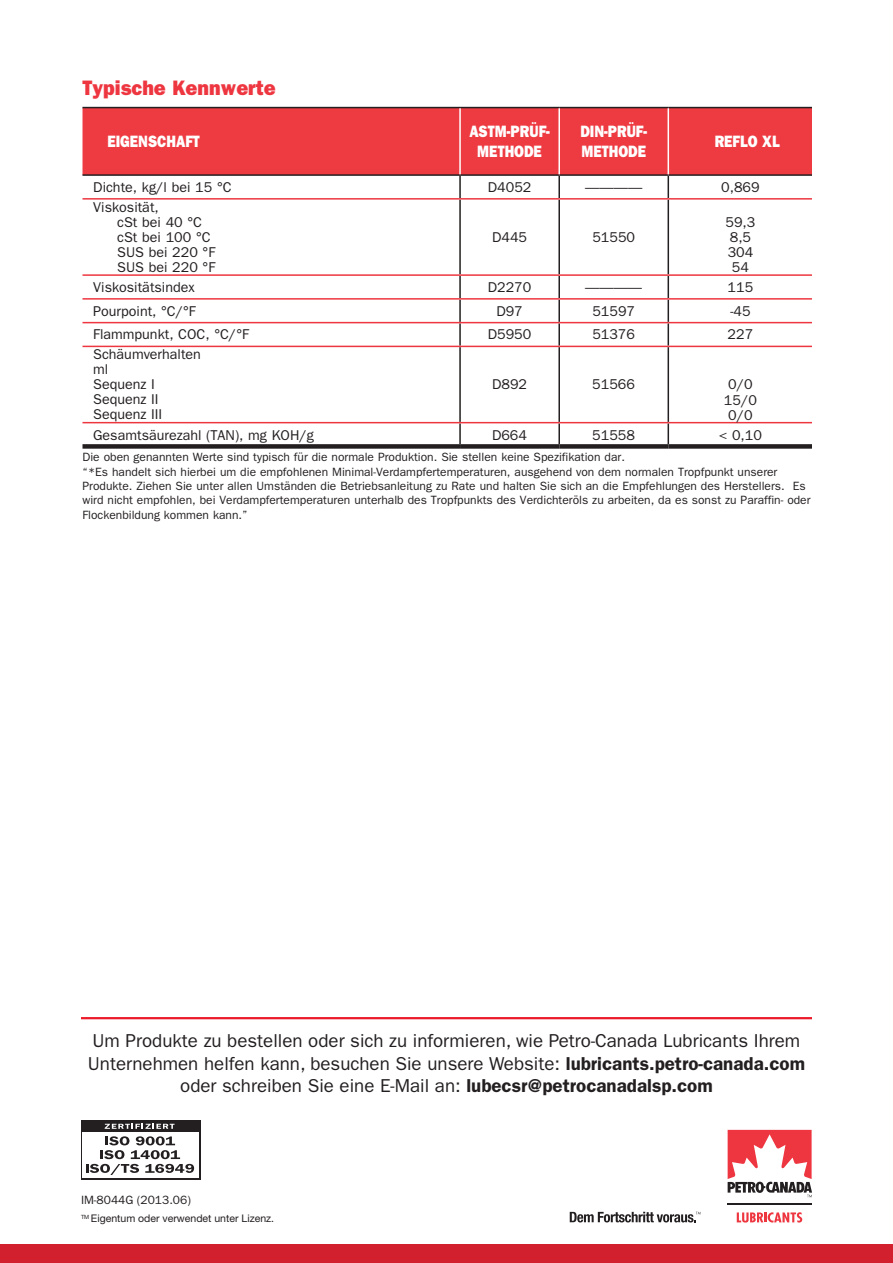
<style>
.page{position:relative;width:893px;height:1263px;background:#fff}
.page>*{position:absolute;margin:0;border:0;box-sizing:border-box;transform-origin:0 0}
.t1{font:21px "ITC Franklin Gothic Std Hvy";color:#ee3640;scale:.95 1}
.t2{font:18.75px/22.5px "ITC Franklin Gothic Std";color:#231f20;text-align:center}
.t3{font:16.5px/19.8px "ITC Franklin Gothic Std Hvy";color:#fff;text-align:center;scale:.85 1}
.t4{font:14.25px/15px "ITC Franklin Gothic Std";color:#231f20}
.t5{font:12px/14.4px "ITC Franklin Gothic Std";color:#231f20}
.t6{font:10.5px "Helvetica Neue LT Std";color:#231f20}
.s1{font-weight:600}
</style>
<div class="page">
<div style="left:0;top:1244px;width:893px;height:19px;background:#d2202f"></div>
<hr style="left:81px;top:1017px;width:731px;height:2px;background:#ec1b2b">
<svg style="left:81px;top:1120px;width:120px;height:59px"></svg>
<div style="left:82px;top:1133px;width:117px;height:45px;background:#fff"></div>
<svg style="left:86px;top:1136px;width:108px;height:39px"></svg>
<svg style="left:105px;top:1124px;width:70px;height:5px"></svg>
<svg style="left:728px;top:1130px;width:84px;height:67px"></svg>
<hr style="left:728px;top:1204px;width:84px;height:1px;background:#231f20">
<svg style="left:737px;top:1212px;width:65px;height:10px"></svg>
<svg style="left:570px;top:1211px;width:131px;height:11px"></svg>
<div style="left:82px;top:108px;width:730px;height:66px;background:#ee3a41"></div>
<hr style="left:82px;top:107px;width:378px;height:1px;background:#231f20">
<hr style="left:460px;top:107px;width:99px;height:1px;background:#231f20">
<hr style="left:559px;top:107px;width:109px;height:1px;background:#231f20">
<hr style="left:668px;top:107px;width:144px;height:1px;background:#231f20">
<hr style="left:82px;top:174px;width:378px;height:2px;background:#231f20">
<hr style="left:460px;top:174px;width:99px;height:2px;background:#231f20">
<hr style="left:459px;top:176px;width:2px;height:22px;background:#231f20">
<hr style="left:559px;top:174px;width:109px;height:2px;background:#231f20">
<hr style="left:558px;top:176px;width:2px;height:22px;background:#231f20">
<hr style="left:668px;top:174px;width:144px;height:2px;background:#231f20">
<svg style="left:668px;top:176px;width:1px;height:22px"></svg>
<hr style="left:459px;top:200px;width:2px;height:74px;background:#231f20">
<hr style="left:558px;top:200px;width:2px;height:74px;background:#231f20">
<hr style="left:668px;top:200px;width:1px;height:74px;background:#231f20">
<hr style="left:459px;top:276px;width:2px;height:22px;background:#231f20">
<hr style="left:558px;top:276px;width:2px;height:22px;background:#231f20">
<hr style="left:459px;top:300px;width:2px;height:22px;background:#231f20">
<hr style="left:558px;top:300px;width:2px;height:22px;background:#231f20">
<hr style="left:459px;top:323px;width:2px;height:23px;background:#231f20">
<hr style="left:558px;top:323px;width:2px;height:23px;background:#231f20">
<svg style="left:668px;top:276px;width:1px;height:70px"></svg>
<hr style="left:459px;top:347px;width:2px;height:75px;background:#231f20">
<hr style="left:558px;top:347px;width:2px;height:75px;background:#231f20">
<hr style="left:668px;top:347px;width:1px;height:75px;background:#231f20">
<hr style="left:459px;top:423px;width:2px;height:21px;background:#231f20">
<hr style="left:558px;top:423px;width:2px;height:21px;background:#231f20">
<svg style="left:668px;top:423px;width:1px;height:21px"></svg>
<hr style="left:459px;top:108px;width:2px;height:66px;background:#fff">
<hr style="left:558px;top:108px;width:2px;height:66px;background:#fff">
<hr style="left:668px;top:108px;width:1px;height:66px;background:#fff">
<hr style="left:82px;top:198px;width:378px;height:2px;background:#ee3640">
<hr style="left:460px;top:198px;width:99px;height:2px;background:#ee3640">
<hr style="left:559px;top:198px;width:109px;height:2px;background:#ee3640">
<hr style="left:668px;top:198px;width:144px;height:2px;background:#ee3640">
<hr style="left:82px;top:274px;width:378px;height:2px;background:#ee3640">
<hr style="left:460px;top:274px;width:99px;height:2px;background:#ee3640">
<hr style="left:559px;top:274px;width:109px;height:2px;background:#ee3640">
<hr style="left:668px;top:274px;width:144px;height:2px;background:#ee3640">
<hr style="left:82px;top:298px;width:378px;height:2px;background:#ee3640">
<hr style="left:460px;top:298px;width:99px;height:2px;background:#ee3640">
<hr style="left:559px;top:298px;width:109px;height:2px;background:#ee3640">
<hr style="left:668px;top:298px;width:144px;height:2px;background:#ee3640">
<hr style="left:82px;top:322px;width:378px;height:1px;background:#ee3640">
<hr style="left:460px;top:322px;width:99px;height:1px;background:#ee3640">
<hr style="left:559px;top:322px;width:109px;height:1px;background:#ee3640">
<hr style="left:668px;top:322px;width:144px;height:1px;background:#ee3640">
<hr style="left:82px;top:346px;width:378px;height:1px;background:#ee3640">
<hr style="left:460px;top:346px;width:99px;height:1px;background:#ee3640">
<hr style="left:559px;top:346px;width:109px;height:1px;background:#ee3640">
<hr style="left:668px;top:346px;width:144px;height:1px;background:#ee3640">
<hr style="left:82px;top:422px;width:378px;height:1px;background:#ee3640">
<hr style="left:460px;top:422px;width:99px;height:1px;background:#ee3640">
<hr style="left:559px;top:422px;width:109px;height:1px;background:#ee3640">
<hr style="left:668px;top:422px;width:144px;height:1px;background:#ee3640">
<div style="left:82px;top:444px;width:378px;height:5px;background:#231f20"></div>
<div style="left:460px;top:444px;width:99px;height:5px;background:#231f20"></div>
<div style="left:559px;top:444px;width:109px;height:5px;background:#231f20"></div>
<div style="left:668px;top:444px;width:144px;height:5px;background:#231f20"></div>
<h1 class="t1" style="left:82px;top:76px;width:205px">Typische Kennwerte</h1>
<h3 class="t3" style="left:107px;top:131px;width:110px">EIGENSCHAFT</h3>
<h3 class="t3" style="left:469px;top:122px;width:96px">ASTM-PRÜF-<br>METHODE</h3>
<h3 class="t3" style="left:580px;top:122px;width:80px;text-align:left">DIN-PRÜF-<br>METHODE</h3>
<h3 class="t3" style="left:715px;top:131px;width:78px">REFLO XL</h3>
<p class="t4" style="left:93px;top:180px;width:140px">Dichte, kg/l bei 15 °C</p>
<p class="t4" style="left:488px;top:180px;width:45px">D4052</p>
<p class="t4" style="left:585px;top:180px;width:58px">————</p>
<p class="t4" style="left:721px;top:180px;width:40px">0,869</p>
<p class="t4" style="left:117px;top:200px;width:99px;text-indent:-24px">Viskosität,<br>cSt bei 40 °C cSt bei 100 °C<br>SUS bei 220 °F<br>SUS bei 220 °F</p>
<p class="t4" style="left:725px;top:215px;width:31px">59,3<br>8,5<br>304<br>54</p>
<p class="t4" style="left:492px;top:230px;width:37px">D445</p>
<p class="t4" style="left:592px;top:230px;width:44px">51550</p>
<p class="t4" style="left:93px;top:280px;width:103px">Viskositätsindex</p>
<p class="t4" style="left:488px;top:280px;width:45px">D2270</p>
<p class="t4" style="left:585px;top:280px;width:58px">————</p>
<p class="t4" style="left:728px;top:280px;width:27px">115</p>
<p class="t4" style="left:93px;top:303px;width:104px">Pourpoint, °C/°F</p>
<p class="t4" style="left:496px;top:303px;width:28px">D97</p>
<p class="t4" style="left:592px;top:303px;width:44px">51597</p>
<p class="t4" style="left:730px;top:303px;width:22px">-45</p>
<p class="t4" style="left:93px;top:327px;width:157px">Flammpunkt, COC, °C/°F</p>
<p class="t4" style="left:488px;top:327px;width:45px">D5950</p>
<p class="t4" style="left:592px;top:327px;width:44px">51376</p>
<p class="t4" style="left:728px;top:327px;width:27px">227</p>
<p class="t4" style="left:93px;top:347px;width:109px">Schäumverhalten ml<br>Sequenz I<br>Sequenz II<br>Sequenz III</p>
<p class="t4" style="left:492px;top:377px;width:37px">D892</p>
<p class="t4" style="left:592px;top:377px;width:44px">51566</p>
<p class="t4" style="left:724px;top:377px;width:35px">0/0<br>15/0<br>0/0</p>
<p class="t4" style="left:93px;top:427px;width:222px">Gesamtsäurezahl (TAN), mg KOH/g</p>
<p class="t4" style="left:492px;top:427px;width:37px">D664</p>
<p class="t4" style="left:592px;top:427px;width:44px">51558</p>
<p class="t4" style="left:719px;top:427px;width:45px">&lt; 0,10</p>
<p class="t5" style="left:82px;top:450px;width:730px">Die oben genannten Werte sind typisch für die normale Produktion. Sie stellen keine Spezifikation dar.<br>“*Es handelt sich hierbei um die empfohlenen Minimal-Verdampfertemperaturen, ausgehend von dem normalen Tropfpunkt unserer Produkte. Ziehen Sie unter allen Umständen die Betriebsanleitung zu Rate und halten Sie sich an die Empfehlungen des Herstellers. Es wird nicht empfohlen, bei Verdampfertemperaturen unterhalb des Tropfpunkts des Verdichteröls zu arbeiten, da es sonst zu Paraffin- oder Flockenbildung kommen kann.”</p>
<p class="t2" style="left:88px;top:1030px;width:719px">Um Produkte zu bestellen oder sich zu informieren, wie Petro-Canada Lubricants Ihrem<br>Unternehmen helfen kann, besuchen Sie unsere Website: <span class="s1">lubricants.petro-canada.com </span>oder schreiben Sie eine E-Mail an: <span class="s1">lubecsr@petrocanadalsp.com</span></p>
<p class="t5" style="left:81px;top:1193px;width:111px">IM-8044G (2013.06)</p>
<p class="t6" style="left:81px;top:1212px;width:195px"><sup>TM</sup> Eigentum oder verwendet unter Lizenz.</p>
</div>
